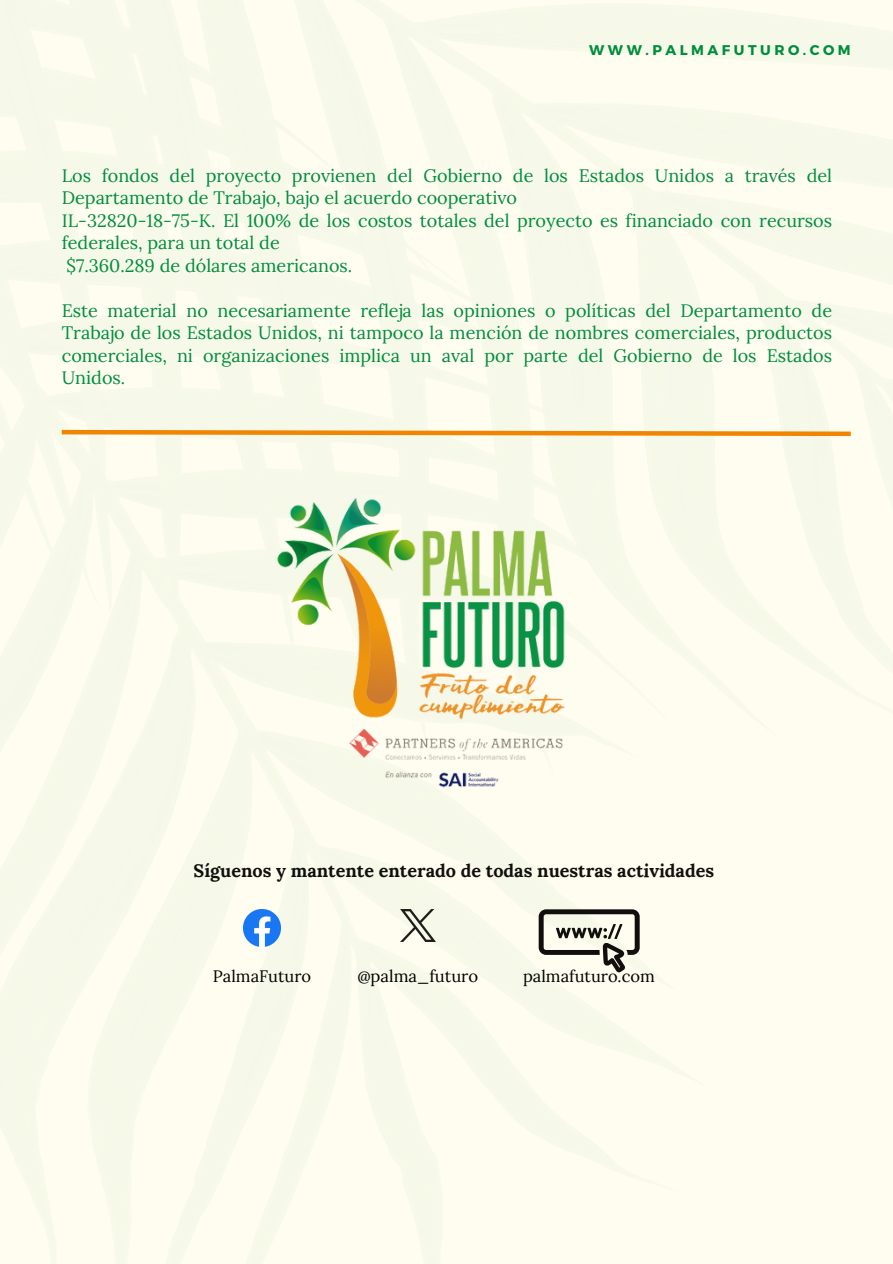
<style>
.page{position:relative;width:893px;height:1264px;background:#fff}
.page>*{position:absolute;margin:0;border:0;box-sizing:border-box;transform-origin:0 0}
.t1{font:18px/22.5px "Lora";color:#008d3c}
.t2{font:700 18px "Lora";color:#100f0d}
.t3{font:16.65px "Lora";color:#000}
.t4{font:16.5px "Lora";color:#000}
.t5{font:700 14.1px "Montserrat";letter-spacing:.25em;color:#008d3c}
</style>
<div class="page">
<img style="left:0;top:0;width:892px;height:1263px">
<img style="left:223px;top:450px;width:447px;height:392px">
<svg style="left:57px;top:427px;width:798px;height:11px;background:#f5c98b"></svg>
<img style="left:243px;top:909px;width:37px;height:37px">
<img style="left:400px;top:909px;width:35px;height:33px">
<svg style="left:538px;top:909px;width:101px;height:63px"></svg>
<p class="t5" style="left:589px;top:40px;width:263px">WWW.PALMAFUTURO.COM</p>
<p class="t1" style="left:62px;top:164px;width:771px">Los fondos del proyecto provienen del Gobierno de los Estados Unidos a través del<br>Departamento de Trabajo, bajo el acuerdo cooperativo</p>
<p class="t1" style="left:62px;top:209px;width:771px">IL-32820-18-75-K. El 100% de los costos totales del proyecto es financiado con recursos federales, para un total de</p>
<p class="t1" style="left:66px;top:254px;width:287px">$7.360.289 de dólares americanos.</p>
<p class="t1" style="left:62px;top:299px;width:771px;text-align:justify">Este material no necesariamente refleja las opiniones o políticas del Departamento de Trabajo de los Estados Unidos, ni tampoco la mención de nombres comerciales, productos comerciales, ni organizaciones implica un aval por parte del Gobierno de los Estados Unidos.</p>
<p class="t2" style="left:193px;top:859px;width:522px">Síguenos y mantente enterado de todas nuestras actividades</p>
<p class="t4" style="left:213px;top:965px;width:100px">PalmaFuturo</p>
<p class="t3" style="left:357px;top:965px;width:122px">@palma_futuro</p>
<p class="t4" style="left:523px;top:965px;width:133px">palmafuturo.com</p>
</div>
